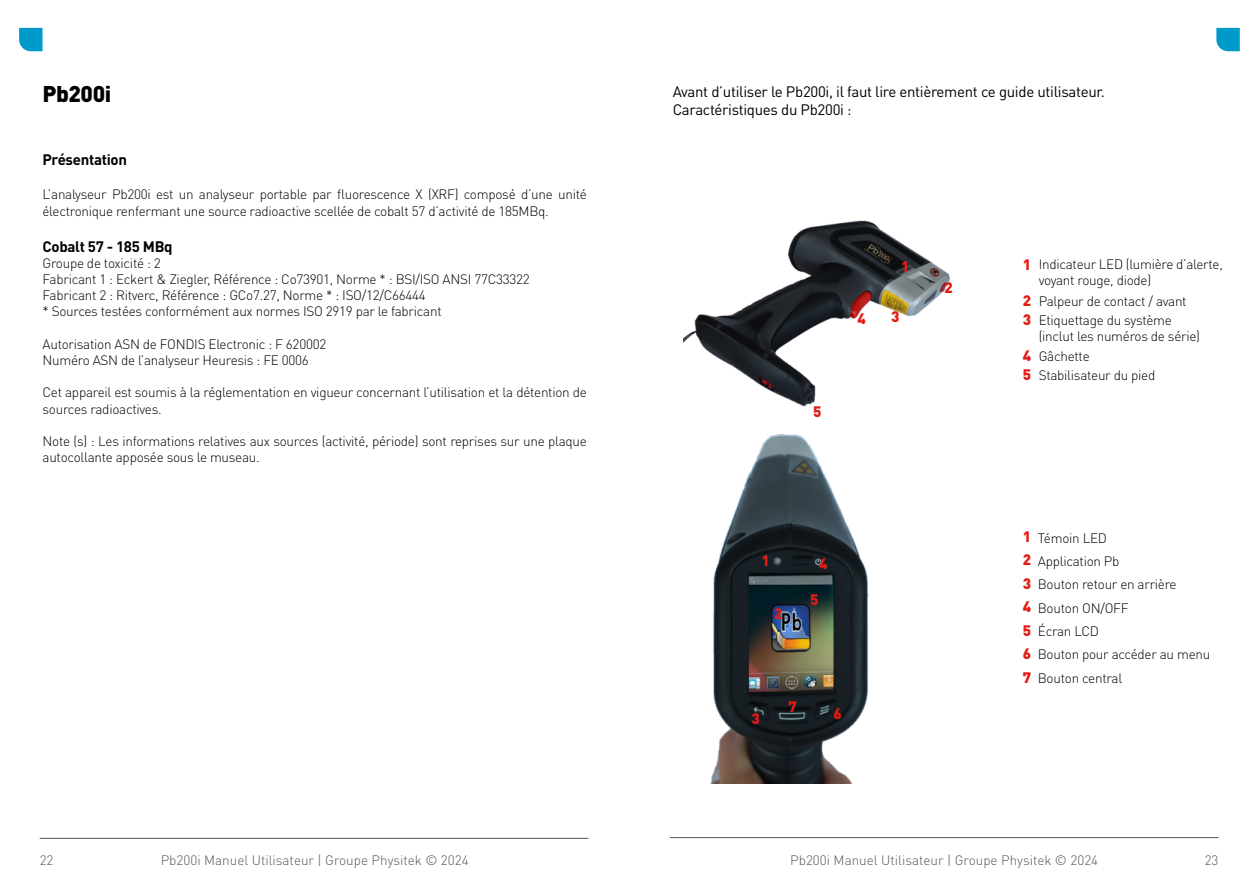
<style>
.page{position:relative;width:1259px;height:893px;background:#fff}
.page>*{position:absolute;margin:0;border:0;box-sizing:border-box;transform-origin:0 0}
.t1{font:900 22.5px "DINOT";letter-spacing:-.02em;color:#000}
.t2{font:15px/18px "DINOT";letter-spacing:-.02em;color:#000}
.t3{font:700 15px "DINOT";letter-spacing:-.02em;color:#000}
.t4{font:900 15px/23.4px "DINOT";color:#e41b15}
.t5{font:300 13.5px/16.2px "DINOT";letter-spacing:-.02em;color:#000}
.t6{font:300 13.5px "DINOT";color:#575756}
</style>
<div class="page">
<hr style="left:40px;top:838px;width:548px;height:1px;background:#575756">
<hr style="left:670px;top:837px;width:548px;height:1px;background:#575756">
<svg style="left:19px;top:28px;width:24px;height:23px"></svg>
<svg style="left:1216px;top:28px;width:23px;height:23px"></svg>
<img style="left:683px;top:220px;width:267px;height:187px">
<img style="left:710px;top:434px;width:158px;height:350px">
<h1 class="t1" style="left:43px;top:79px;width:70px">Pb200i</h1>
<p class="t3" style="left:43px;top:150px;width:86px">Présentation</p>
<p class="t5" style="left:43px;top:186px;width:546px">L’analyseur Pb200i est un analyseur portable par fluorescence X (XRF) composé d’une unité électronique renfermant une source radioactive scellée de cobalt 57 d’activité de 185MBq.</p>
<p class="t3" style="left:43px;top:236px;width:132px">Cobalt 57 - 185 MBq</p>
<p class="t5" style="left:43px;top:255px;width:489px">Groupe de toxicité : 2<br>Fabricant 1 : Eckert &amp; Ziegler, Référence : Co73901, Norme * : BSI/ISO ANSI 77C33322<br>Fabricant 2 : Ritverc, Référence : GCo7.27, Norme * : ISO/12/C66444<br>* Sources testées conformément aux normes ISO 2919 par le fabricant</p>
<p class="t5" style="left:43px;top:336px;width:285px">Autorisation ASN de FONDIS Electronic : F 620002<br>Numéro ASN de l’analyseur Heuresis : FE 0006</p>
<p class="t5" style="left:43px;top:384px;width:546px">Cet appareil est soumis à la réglementation en vigueur concernant l’utilisation et la détention de sources radioactives.</p>
<p class="t5" style="left:43px;top:433px;width:546px">Note (s) : Les informations relatives aux sources (activité, période) sont reprises sur une plaque autocollante apposée sous le museau.</p>
<p class="t2" style="left:672px;top:82px;width:433px">Avant d’utiliser le Pb200i, il faut lire entièrement ce guide utilisateur.<br>Caractéristiques du Pb200i :</p>
<p class="t4" style="left:813px;top:400px;width:10px">5</p>
<p class="t4" style="left:901px;top:255px;width:10px">1</p>
<p class="t4" style="left:857px;top:307px;width:10px">4</p>
<p class="t4" style="left:891px;top:305px;width:10px">3</p>
<p class="t4" style="left:944px;top:276px;width:10px">2</p>
<p class="t4" style="left:761px;top:548px;width:10px">1</p>
<p class="t4" style="left:774px;top:601px;width:10px">2</p>
<p class="t4" style="left:819px;top:552px;width:10px">4</p>
<p class="t4" style="left:810px;top:588px;width:10px">5</p>
<p class="t4" style="left:751px;top:706px;width:10px">3</p>
<p class="t4" style="left:788px;top:694px;width:10px">7</p>
<p class="t4" style="left:833px;top:701px;width:10px">6</p>
<p class="t5" style="left:1038px;top:256px;width:186px">Indicateur LED (lumière d’alerte, voyant rouge, diode)</p>
<p class="t5" style="left:1038px;top:291px;width:149px;line-height:19.4px">Palpeur de contact / avant<br>Etiquettage du système</p>
<p class="t5" style="left:1038px;top:328px;width:163px">(inclut les numéros de série)</p>
<p class="t5" style="left:1038px;top:367px;width:118px">Stabilisateur du pied</p>
<p class="t4" style="left:1023px;top:253px;width:10px">1</p>
<p class="t4" style="left:1023px;top:290px;width:10px;line-height:19.5px">2<br>3</p>
<p class="t4" style="left:1023px;top:345px;width:10px;line-height:19.5px">4<br>5</p>
<p class="t5" style="left:1038px;top:348px;width:53px">Gâchette</p>
<p class="t4" style="left:1023px;top:524px;width:10px;text-align:justify">1<br>2<br>3<br>4<br>5<br>6<br>7</p>
<p class="t5" style="left:1038px;top:526px;width:174px;line-height:23.4px">Témoin LED<br>Application Pb<br>Bouton retour en arrière<br>Bouton ON/OFF<br>Écran LCD<br>Bouton pour accéder au menu<br>Bouton central</p>
<p class="t6" style="left:40px;top:852px;width:15px">22</p>
<p class="t6" style="left:161px;top:852px;width:309px">Pb200i Manuel Utilisateur | Groupe Physitek © 2024</p>
<p class="t6" style="left:790px;top:852px;width:309px">Pb200i Manuel Utilisateur | Groupe Physitek © 2024</p>
<p class="t6" style="left:1205px;top:852px;width:15px">23</p>
</div>
